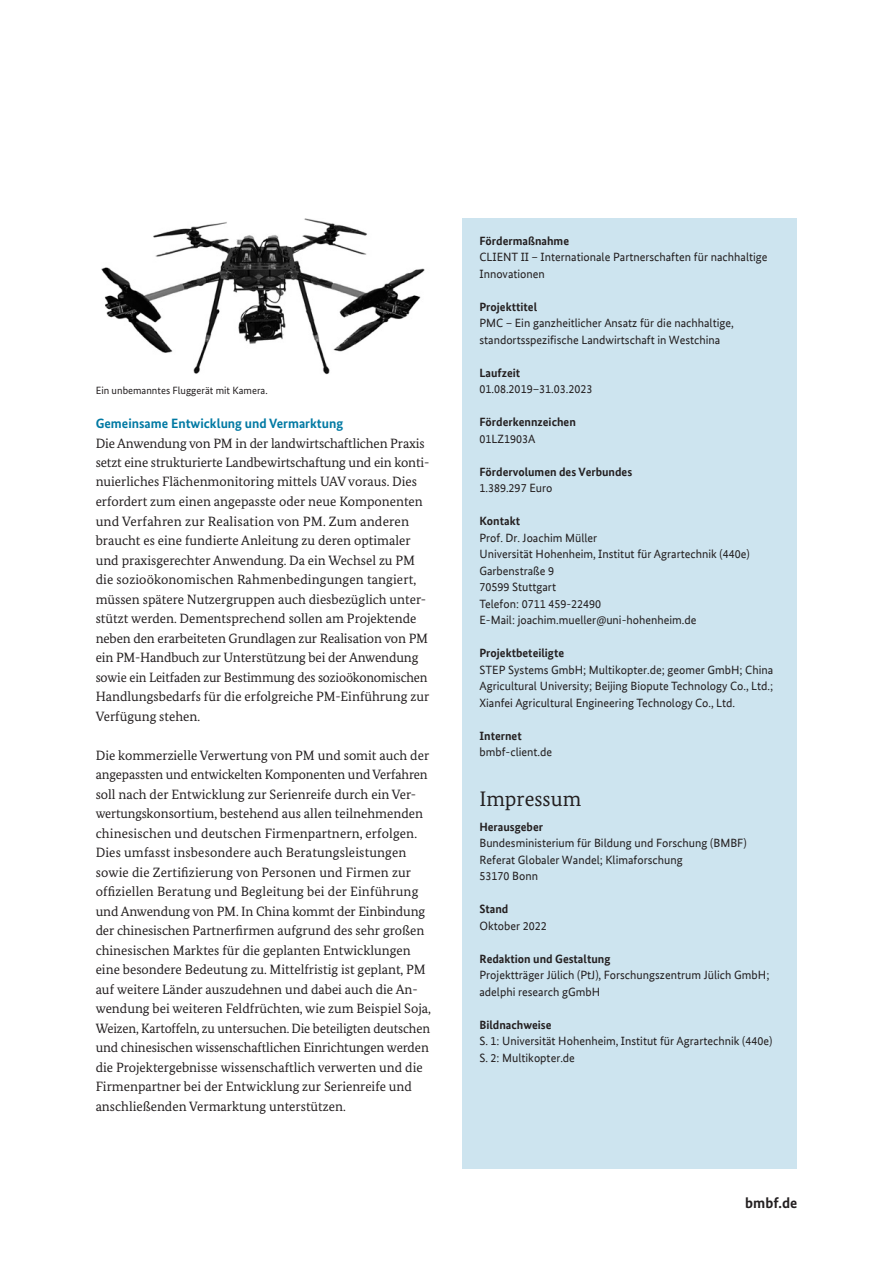
<style>
.page{position:relative;width:893px;height:1263px;background:#fff}
.page>*{position:absolute;margin:0;border:0;box-sizing:border-box;transform-origin:0 0}
.t1{font:21px "Bundes Serif";color:#231f20}
.t2{font:700 15px "Bundes Sans";color:#231f20}
.t3{font:13.5px/19.5px "Bundes Serif";color:#231f20}
.t4{font:700 13.5px "Bundes Sans";color:#0079a3}
.t5{font:12px/16.5px "Bundes Sans Office";color:#231f20}
.t6{font:700 12px/16.5px "Bundes Sans Office";color:#231f20}
.t7{font:10.5px "Bundes Sans";color:#231f20}
.s1{font-weight:700}
.s2{font-weight:400}
</style>
<div class="page">
<div style="left:462px;top:218px;width:335px;height:951px;background:#cde4ef"></div>
<img style="left:101px;top:218px;width:324px;height:156px">
<p class="t7" style="left:96px;top:384px;width:173px">Ein unbemanntes Fluggerät mit Kamera.</p>
<h3 class="t4" style="left:96px;top:415px;width:249px">Gemeinsame Entwicklung und Vermarktung</h3>
<p class="t3" style="left:96px;top:433px;width:335px">Die Anwendung von PM in der landwirtschaftlichen Praxis setzt eine strukturierte Landbewirtschaftung und ein konti&shy;nuierliches Flächenmonitoring mittels UAV voraus. Dies erfordert zum einen angepasste oder neue Komponenten und Verfahren zur Realisation von PM. Zum anderen braucht es eine fundierte Anleitung zu deren optimaler und praxisgerechter Anwendung. Da ein Wechsel zu PM die sozioökonomischen Rahmenbedingungen tangiert, müssen spätere Nutzergruppen auch diesbezüglich unter&shy;stützt werden. Dementsprechend sollen am Projektende neben den erarbeiteten Grundlagen zur Realisation von PM ein PM-Handbuch zur Unterstützung bei der Anwendung sowie ein Leitfaden zur Bestimmung des sozioökonomischen Handlungsbedarfs für die erfolgreiche PM-Einführung zur Verfügung stehen.</p>
<p class="t3" style="left:96px;top:745px;width:337px">Die kommerzielle Verwertung von PM und somit auch der angepassten und entwickelten Komponenten und Verfahren soll nach der Entwicklung zur Serienreife durch ein Ver&shy;wertungskonsortium, bestehend aus allen teilnehmenden chinesischen und deutschen Firmenpartnern, erfolgen.<br>Dies umfasst insbesondere auch Beratungsleistungen sowie die Zertifizierung von Personen und Firmen zur offiziellen Beratung und Begleitung bei der Einführung und Anwendung von PM. In China kommt der Einbindung der chinesischen Partnerfirmen aufgrund des sehr großen chinesischen Marktes für die geplanten Entwicklungen eine besondere Bedeutung zu. Mittelfristig ist geplant, PM auf weitere Länder auszudehnen und dabei auch die An&shy;wendung bei weiteren Feldfrüchten, wie zum Beispiel Soja, Weizen, Kartoffeln, zu untersuchen. Die beteiligten deutschen und chinesischen wissenschaftlichen Einrichtungen werden die Projektergebnisse wissenschaftlich verwerten und die Firmenpartner bei der Entwicklung zur Serienreife und anschließenden Vermarktung unterstützen.</p>
<p class="t5" style="left:479px;top:233px;width:290px"><span class="s1">Fördermaßnahme<br></span>CLIENT II – Internationale Partnerschaften für nachhaltige<br>Innovationen</p>
<p class="t5" style="left:479px;top:299px;width:256px"><span class="s1">Projekttitel<br></span>PMC – Ein ganzheitlicher Ansatz für die nachhaltige, standortsspezifische Landwirtschaft in Westchina</p>
<p class="t5" style="left:479px;top:365px;width:115px"><span class="s1">Laufzeit<br></span>01.08.2019–31.03.2023</p>
<p class="t6" style="left:479px;top:414px;width:98px">Förderkennzeichen<br><span class="s2">01LZ1903A</span></p>
<p class="t6" style="left:479px;top:463px;width:154px">Fördervolumen des Verbundes<br><span class="s2">1.389.297 Euro</span></p>
<p class="t5" style="left:479px;top:513px;width:272px"><span class="s1">Kontakt<br></span>Prof. Dr. Joachim Müller<br>Universität Hohenheim, Institut für Agrartechnik (440e)<br>Garbenstraße 9<br>70599 Stuttgart<br>Telefon: 0711 459-22490<br>E-Mail: joachim.mueller@uni-hohenheim.de</p>
<p class="t5" style="left:479px;top:645px;width:295px"><span class="s1">Projektbeteiligte<br></span>STEP Systems GmbH; Multikopter.de; geomer GmbH; China Agricultural University; Beijing Biopute Technology Co., Ltd.; Xianfei Agricultural Engineering Technology Co., Ltd.</p>
<p class="t5" style="left:479px;top:728px;width:74px"><span class="s1">Internet </span>bmbf-client.de</p>
<p class="t1" style="left:479px;top:786px;width:103px">Impressum</p>
<p class="t5" style="left:479px;top:819px;width:269px"><span class="s1">Herausgeber<br></span>Bundesministerium für Bildung und Forschung (BMBF)<br>Referat Globaler Wandel; Klimaforschung<br>53170 Bonn</p>
<p class="t5" style="left:479px;top:901px;width:69px"><span class="s1">Stand<br></span>Oktober 2022</p>
<p class="t5" style="left:479px;top:951px;width:292px"><span class="s1">Redaktion und Gestaltung<br></span>Projektträger Jülich (PtJ), Forschungszentrum Jülich GmbH; adelphi research gGmbH</p>
<p class="t5" style="left:479px;top:1017px;width:294px"><span class="s1">Bildnachweise<br></span>S. 1: Universität Hohenheim, Institut für Agrartechnik (440e)<br>S. 2: Multikopter.de</p>
<p class="t2" style="left:745px;top:1194px;width:54px">bmbf.de</p>
</div>
